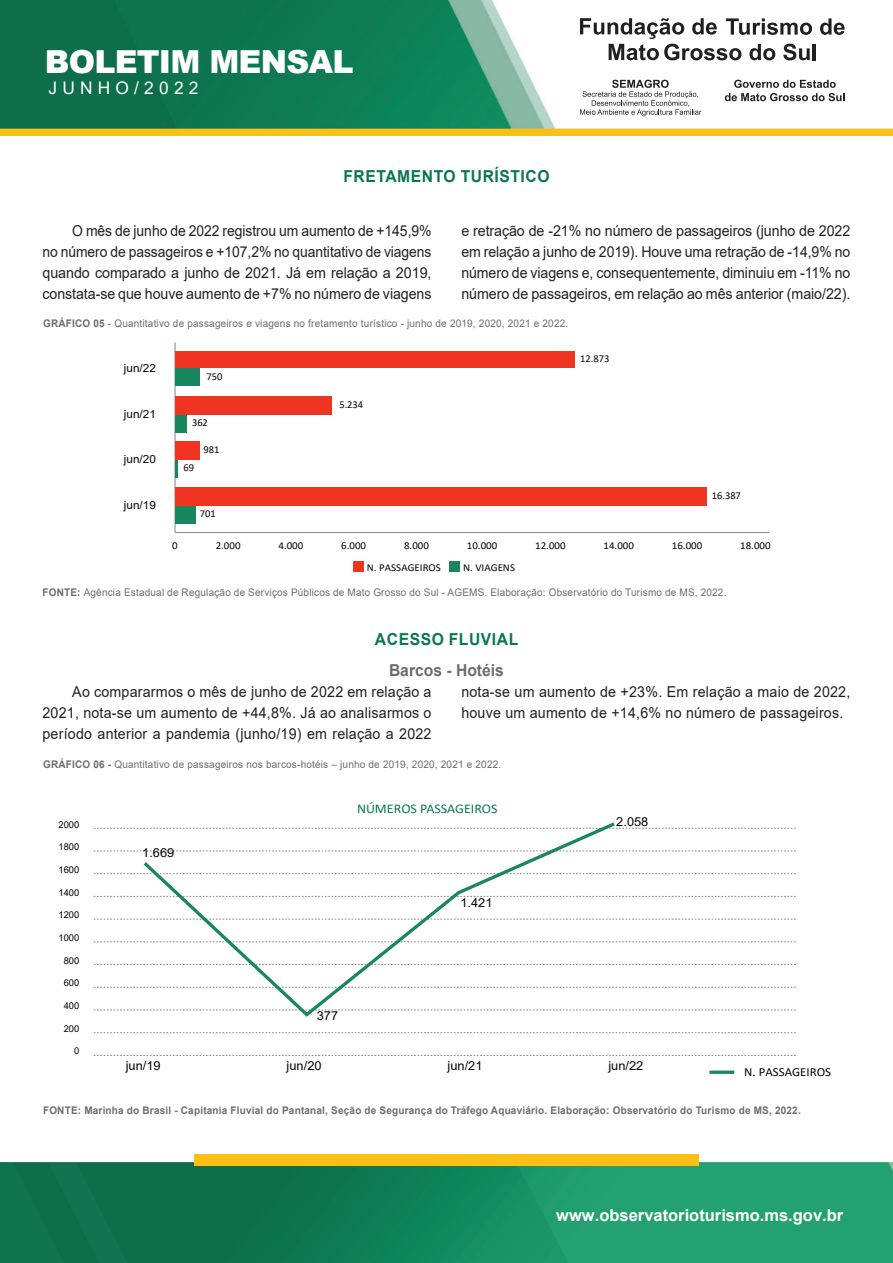
<style>
.page{position:relative;width:893px;height:1263px;background:#fff}
.page>*{position:absolute;margin:0;border:0;box-sizing:border-box;transform-origin:0 0}
.t1{font:900 31.65px "Arial";letter-spacing:-.025em;color:#fff}
.t2{font:17.4px "Arial";letter-spacing:.3em;color:#fff}
.t3{font:700 16.5px "Arial";color:#fff}
.t4{font:700 16.5px "Arial";letter-spacing:.035em;color:#0a7753;scale:.95 1}
.t5{font:700 16.5px "Arial";color:#6c6d70;scale:.95 1}
.t6{font:15px/21px "Arial";letter-spacing:.015em;color:#231f20;text-align:justify;scale:.95 1}
.t7{font:15px/21px "Arial";letter-spacing:.015em;color:#231f20;text-align:justify;scale:.93 1}
.t8{font:13.35px "Calibri";color:#0a7753;scale:1.05 1}
.t9{font:12.3px "Arial";color:#040503;scale:1.04 1}
.t10{font:12.3px "Calibri";color:#040503;scale:1.04 1}
.t11{font:11.25px "Arial";color:#040503;scale:1.05 1}
.t12{font:10.5px "Arial";letter-spacing:.02em;color:#6c6d70;scale:.95 1}
.t13{font:700 10.5px "Arial";letter-spacing:.02em;color:#6c6d70;scale:.95 1}
.t14{font:10.5px "Calibri";color:#040503;scale:1.04 1}
.t15{font:10.5px "Calibri";color:#040503}
.t16{font:9.3px "Arial";color:#040503}
.s1{font-weight:700}
</style>
<div class="page">
<img style="left:0;top:0;width:893px;height:135px">
<img style="left:0;top:1162px;width:893px;height:101px">
<img style="left:427px;top:1209px;width:39px;height:11px">
<div style="left:194px;top:1154px;width:505px;height:11px;background:#fcc014"></div>
<svg style="left:820px;top:18px;width:25px;height:17px"></svg>
<svg style="left:580px;top:18px;width:232px;height:42px"></svg>
<hr style="left:813px;top:44px;width:3px;height:16px;background:#231f20">
<svg style="left:580px;top:80px;width:121px;height:36px"></svg>
<svg style="left:725px;top:80px;width:120px;height:21px"></svg>
<div style="left:354px;top:561px;width:10px;height:11px;background:#ef3522"></div>
<div style="left:449px;top:561px;width:11px;height:11px;background:#18875e"></div>
<hr style="left:175px;top:342px;width:1px;height:190px;background:#868686">
<hr style="left:175px;top:532px;width:594px;height:1px;background:#868686">
<div style="left:175px;top:368px;width:25px;height:18px;background:#18875e"></div>
<div style="left:175px;top:351px;width:400px;height:17px;background:#ef3522"></div>
<div style="left:175px;top:414px;width:12px;height:18px;background:#18875e"></div>
<div style="left:175px;top:396px;width:156px;height:18px;background:#ef3522"></div>
<hr style="left:175px;top:460px;width:3px;height:18px;background:#18875e">
<div style="left:175px;top:441px;width:24px;height:19px;background:#ef3522"></div>
<div style="left:175px;top:505px;width:21px;height:18px;background:#18875e"></div>
<div style="left:175px;top:487px;width:531px;height:18px;background:#ef3522"></div>
<svg style="left:94px;top:1032px;width:702px;height:1px"></svg>
<svg style="left:94px;top:941px;width:702px;height:1px"></svg>
<svg style="left:94px;top:896px;width:702px;height:1px"></svg>
<svg style="left:94px;top:1055px;width:702px;height:1px"></svg>
<svg style="left:94px;top:987px;width:702px;height:1px"></svg>
<svg style="left:94px;top:1010px;width:702px;height:1px"></svg>
<svg style="left:94px;top:964px;width:702px;height:1px"></svg>
<svg style="left:94px;top:919px;width:702px;height:1px"></svg>
<svg style="left:94px;top:873px;width:702px;height:1px"></svg>
<svg style="left:94px;top:851px;width:702px;height:1px"></svg>
<svg style="left:94px;top:828px;width:702px;height:1px"></svg>
<svg style="left:140px;top:822px;width:478px;height:195px"></svg>
<svg style="left:709px;top:1070px;width:25px;height:4px"></svg>
<h1 class="t1" style="left:45px;top:39px;width:310px">BOLETIM MENSAL</h1>
<p class="t2" style="left:48px;top:76px;width:152px">JUNHO/2022</p>
<p class="t4" style="left:343px;top:164px;width:218px">FRETAMENTO TURÍSTICO</p>
<p class="t7" style="left:43px;top:220px;width:420px;text-indent:30px">O mês de junho de 2022 registrou um aumento de +145,9% no número de passageiros e +107,2% no quantitativo de viagens quando comparado a junho de 2021. Já em relação a 2019, constata-se que houve aumento de +7% no número de viagens</p>
<p class="t6" style="left:461px;top:220px;width:411px">e retração de -21% no número de passageiros (junho de 2022 em relação a junho de 2019). Houve uma retração de -14,9% no número de viagens e, consequentemente, diminuiu em -11% no número de passageiros, em relação ao mês anterior (maio/22).</p>
<p class="t12" style="left:43px;top:316px;width:554px"><span class="s1">GRÁFICO 05</span> - Quantitativo de passageiros e viagens no fretamento turístico - junho de 2019, 2020, 2021 e 2022.</p>
<p class="t11" style="left:124px;top:360px;width:32px">jun/22</p>
<p class="t11" style="left:124px;top:406px;width:32px">jun/21</p>
<p class="t11" style="left:124px;top:451px;width:32px">jun/20</p>
<p class="t11" style="left:124px;top:497px;width:32px">jun/19</p>
<p class="t15" style="left:207px;top:369px;width:17px">750</p>
<p class="t15" style="left:192px;top:415px;width:17px">362</p>
<p class="t15" style="left:184px;top:461px;width:12px">69</p>
<p class="t15" style="left:204px;top:442px;width:17px">981</p>
<p class="t15" style="left:200px;top:506px;width:17px">701</p>
<p class="t15" style="left:339px;top:397px;width:25px">5.234</p>
<p class="t15" style="left:580px;top:351px;width:31px">12.873</p>
<p class="t15" style="left:712px;top:488px;width:31px">16.387</p>
<p class="t14" style="left:172px;top:538px;width:7px">0</p>
<p class="t14" style="left:216px;top:538px;width:25px">2.000</p>
<p class="t14" style="left:278px;top:538px;width:25px">4.000</p>
<p class="t14" style="left:341px;top:538px;width:25px">6.000</p>
<p class="t14" style="left:404px;top:538px;width:25px">8.000</p>
<p class="t14" style="left:467px;top:538px;width:31px">10.000</p>
<p class="t14" style="left:535px;top:538px;width:31px">12.000</p>
<p class="t14" style="left:603px;top:538px;width:31px">14.000</p>
<p class="t14" style="left:672px;top:538px;width:31px">16.000</p>
<p class="t14" style="left:740px;top:538px;width:31px">18.000</p>
<p class="t14" style="left:367px;top:561px;width:73px">N. PASSAGEIROS</p>
<p class="t14" style="left:463px;top:561px;width:52px">N. VIAGENS</p>
<p class="t12" style="left:43px;top:585px;width:721px"><span class="s1">FONTE:</span> Agência Estadual de Regulação de Serviços Públicos de Mato Grosso do Sul - AGEMS. Elaboração: Observatório do Turismo de MS, 2022.</p>
<p class="t4" style="left:375px;top:627px;width:152px">ACESSO FLUVIAL</p>
<p class="t5" style="left:389px;top:659px;width:123px">Barcos - Hotéis</p>
<p class="t6" style="left:43px;top:681px;width:411px;text-indent:30px">Ao compararmos o mês de junho de 2022 em relação a 2021, nota-se um aumento de +44,8%. Já ao analisarmos o período anterior a pandemia (junho/19) em relação a 2022</p>
<p class="t6" style="left:461px;top:681px;width:411px">nota-se um aumento de +23%. Em relação a maio de 2022, houve um aumento de +14,6% no número de passageiros.</p>
<p class="t12" style="left:43px;top:757px;width:484px"><span class="s1">GRÁFICO 06 -</span> Quantitativo de passageiros nos barcos-hotéis – junho de 2019, 2020, 2021 e 2022.</p>
<p class="t16" style="left:59px;top:818px;width:22px">2000</p>
<p class="t16" style="left:59px;top:840px;width:22px">1800</p>
<p class="t16" style="left:59px;top:863px;width:22px">1600</p>
<p class="t16" style="left:59px;top:886px;width:22px">1400</p>
<p class="t16" style="left:59px;top:908px;width:22px">1200</p>
<p class="t16" style="left:59px;top:931px;width:22px">1000</p>
<p class="t16" style="left:64px;top:954px;width:17px">800</p>
<p class="t16" style="left:64px;top:977px;width:17px">600</p>
<p class="t16" style="left:64px;top:999px;width:17px">400</p>
<p class="t16" style="left:64px;top:1022px;width:17px">200</p>
<p class="t16" style="left:74px;top:1045px;width:7px">0</p>
<p class="t9" style="left:142px;top:844px;width:32px">1.669</p>
<p class="t8" style="left:357px;top:799px;width:135px">NÚMEROS PASSAGEIROS</p>
<p class="t9" style="left:460px;top:894px;width:32px">1.421</p>
<p class="t9" style="left:317px;top:1007px;width:22px">377</p>
<p class="t9" style="left:616px;top:813px;width:32px">2.058</p>
<p class="t9" style="left:126px;top:1058px;width:35px">jun/19</p>
<p class="t9" style="left:287px;top:1058px;width:35px">jun/20</p>
<p class="t9" style="left:448px;top:1058px;width:35px">jun/21</p>
<p class="t9" style="left:608px;top:1058px;width:35px">jun/22</p>
<p class="t10" style="left:744px;top:1063px;width:85px">N. PASSAGEIROS</p>
<p class="t13" style="left:43px;top:1103px;width:799px">FONTE: Marinha do Brasil - Capitania Fluvial do Pantanal, Seção de Segurança do Tráfego Aquaviário. Elaboração: Observatório do Turismo de MS, 2022.</p>
<p class="t3" style="left:556px;top:1203px;width:288px">www.observatorioturismo.ms.gov.br</p>
</div>
